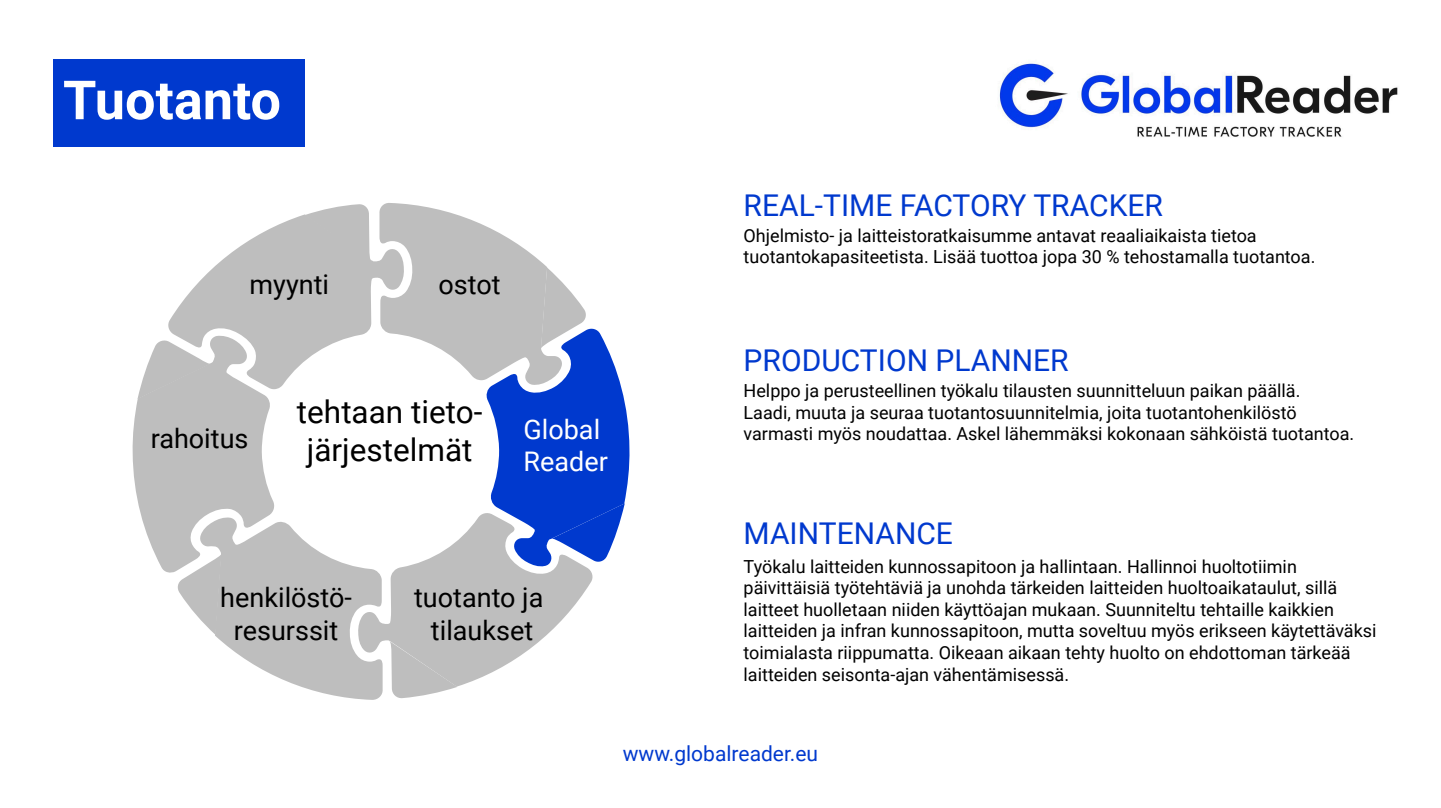
<style>
.page{position:relative;width:1441px;height:808px;background:#fff}
.page>*{position:absolute;margin:0;border:0;box-sizing:border-box;transform-origin:0 0}
.t1{font:700 54px "Roboto";color:#fff}
.t2{font:31.5px/37.8px "Roboto";color:#000;text-align:center}
.t3{font:30px "Roboto";color:#0039ce}
.t4{font:27px/32.4px "Roboto";color:#000;text-align:center}
.t5{font:27px/32.4px "Roboto";color:#fff}
.t6{font:21px "Roboto";color:#0039ce}
.t7{font:18px/21.6px "Roboto";color:#000}
</style>
<div class="page">
<img style="left:999px;top:63px;width:399px;height:74px">
<svg style="left:132px;top:203px;width:497px;height:497px"></svg>
<div style="left:53px;top:59px;width:252px;height:88px;background:#0039ce"></div>
<h1 class="t1" style="left:63px;top:62px;width:219px">Tuotanto</h1>
<h3 class="t4" style="left:249px;top:267px;width:81px">myynti</h3>
<h3 class="t4" style="left:438px;top:267px;width:64px">ostot</h3>
<h3 class="t4" style="left:151px;top:421px;width:99px">rahoitus</h3>
<h2 class="t2" style="left:297px;top:392px;width:187px">tehtaan tieto&shy;järjestelmät</h2>
<h3 class="t5" style="left:523px;top:412px;width:86px">Global<br>Reader</h3>
<h3 class="t4" style="left:220px;top:580px;width:133px">henkilöstö&shy;resurssit</h3>
<h3 class="t4" style="left:414px;top:580px;width:131px">tuotanto ja tilaukset</h3>
<h3 class="t3" style="left:743px;top:184px;width:421px">REAL-TIME FACTORY TRACKER</h3>
<p class="t7" style="left:743px;top:224px;width:573px">Ohjelmisto- ja laitteistoratkaisumme antavat reaaliaikaista tietoa tuotantokapasiteetista. Lisää tuottoa jopa 30 % tehostamalla tuotantoa.</p>
<h3 class="t3" style="left:743px;top:339px;width:326px">PRODUCTION PLANNER</h3>
<p class="t7" style="left:743px;top:379px;width:612px">Helppo ja perusteellinen työkalu tilausten suunnitteluun paikan päällä.<br>Laadi, muuta ja seuraa tuotantosuunnitelmia, joita tuotantohenkilöstö varmasti myös noudattaa. Askel lähemmäksi kokonaan sähköistä tuotantoa.</p>
<h3 class="t3" style="left:743px;top:512px;width:211px">MAINTENANCE</h3>
<p class="t7" style="left:743px;top:555px;width:634px">Työkalu laitteiden kunnossapitoon ja hallintaan. Hallinnoi huoltotiimin päivittäisiä työtehtäviä ja unohda tärkeiden laitteiden huoltoaikataulut, sillä laitteet huolletaan niiden käyttöajan mukaan. Suunniteltu tehtaille kaikkien laitteiden ja infran kunnossapitoon, mutta soveltuu myös erikseen käytettäväksi toimialasta riippumatta. Oikeaan aikaan tehty huolto on ehdottoman tärkeää laitteiden seisonta-ajan vähentämisessä.</p>
<p class="t6" style="left:622px;top:739px;width:197px">www.globalreader.eu</p>
</div>
